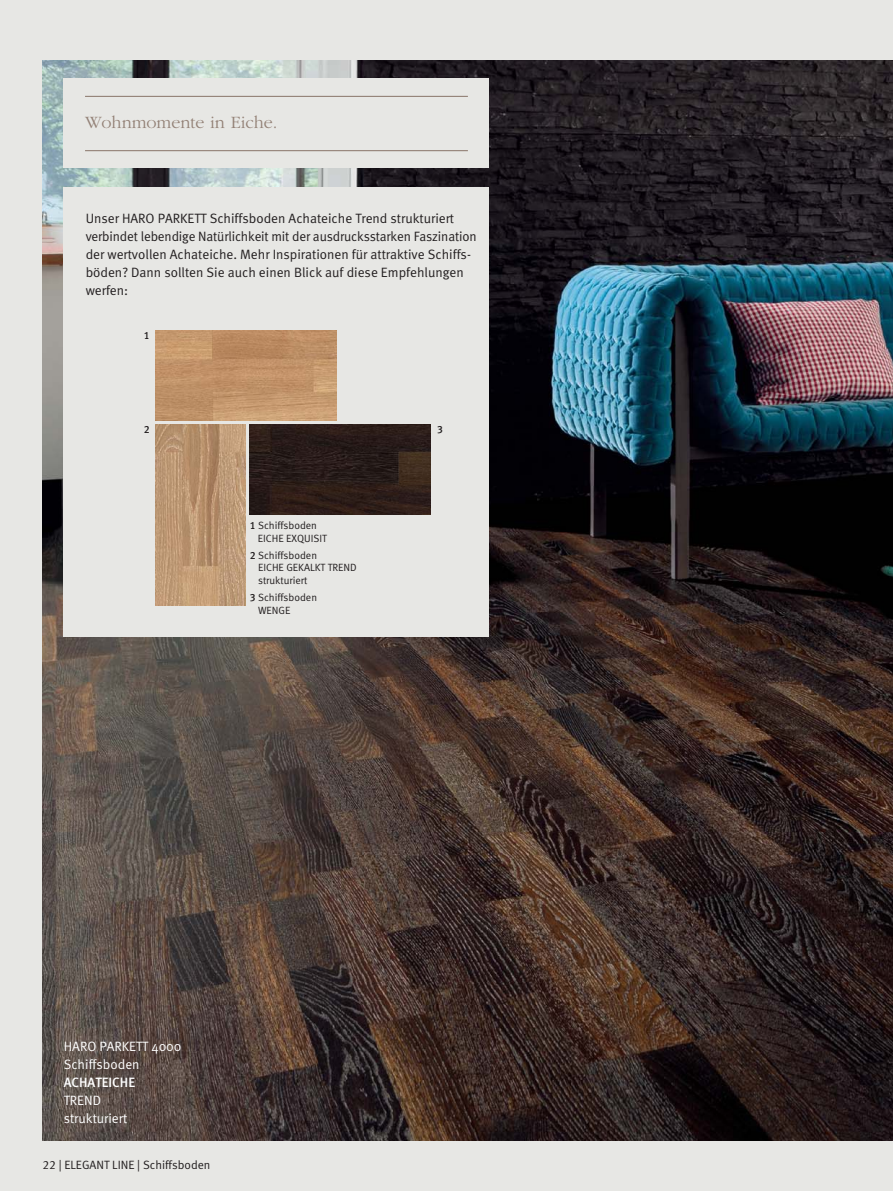
<style>
.page{position:relative;width:893px;height:1191px;background:#fff}
.page>*{position:absolute;margin:0;border:0;box-sizing:border-box;transform-origin:0 0}
.t1{font:300 18px "Garamond";color:#938176}
.t2{font:13.5px/18px "Meta Normal";color:#231f20}
.t3{font:13.5px/18px "Meta Normal";color:#fff}
.t4{font:500 13.5px "Meta";color:#fff}
.t5{font:12px "Meta Normal LF";color:#231f20}
.t6{font:10.5px/12.8px "Meta Normal";color:#231f20}
.t7{font:10.5px "Meta Medium LF";color:#231f20}
.s1{font-family:"Meta Medium LF"}
</style>
<div class="page">
<div style="left:0;top:0;width:893px;height:1190px;background:#e7e7e4"></div>
<img style="left:43px;top:61px;width:850px;height:1080px">
<div style="left:64px;top:187px;width:425px;height:449px;background:#e7e7e4"></div>
<div style="left:64px;top:78px;width:425px;height:90px;background:#e7e7e4"></div>
<img style="left:156px;top:330px;width:180px;height:90px">
<img style="left:250px;top:424px;width:181px;height:90px">
<img style="left:156px;top:424px;width:89px;height:181px">
<hr style="left:85px;top:96px;width:383px;height:1px;background:#938176">
<hr style="left:85px;top:150px;width:383px;height:1px;background:#938176">
<h1 class="t1" style="left:85px;top:116px;width:194px">Wohnmomente in Eiche.</h1>
<p class="t2" style="left:86px;top:210px;width:392px">Unser HARO PARKETT Schiffsboden Achateiche Trend strukturiert verbindet lebendige Natürlichkeit mit der ausdrucksstarken Faszination der wertvollen Achateiche. Mehr Inspirationen für attraktive Schiffs&shy;böden? Dann sollten Sie auch einen Blick auf diese Empfehlungen werfen:</p>
<p class="t7" style="left:144px;top:331px;width:7px">1</p>
<p class="t7" style="left:144px;top:425px;width:7px">2</p>
<p class="t7" style="left:437px;top:425px;width:7px">3</p>
<p class="t6" style="left:258px;top:520px;width:71px;text-indent:-8px"><span class="s1">1</span> Schiffsboden<br>EICHE EXQUISIT</p>
<p class="t6" style="left:258px;top:549px;width:100px;text-indent:-8px"><span class="s1">2</span> Schiffsboden<br>EICHE GEKALKT TREND strukturiert</p>
<p class="t6" style="left:258px;top:592px;width:61px;text-indent:-8px"><span class="s1">3</span> Schiffsboden<br>WENGE</p>
<p class="t3" style="left:64px;top:1038px;width:119px">HARO PARKETT 4000<br>Schiffsboden</p>
<p class="t4" style="left:64px;top:1077px;width:73px">ACHATEICHE</p>
<p class="t3" style="left:64px;top:1092px;width:65px">TREND strukturiert</p>
<p class="t5" style="left:43px;top:1160px;width:169px">22 | ELEGANT LINE | Schiffsboden</p>
</div>
